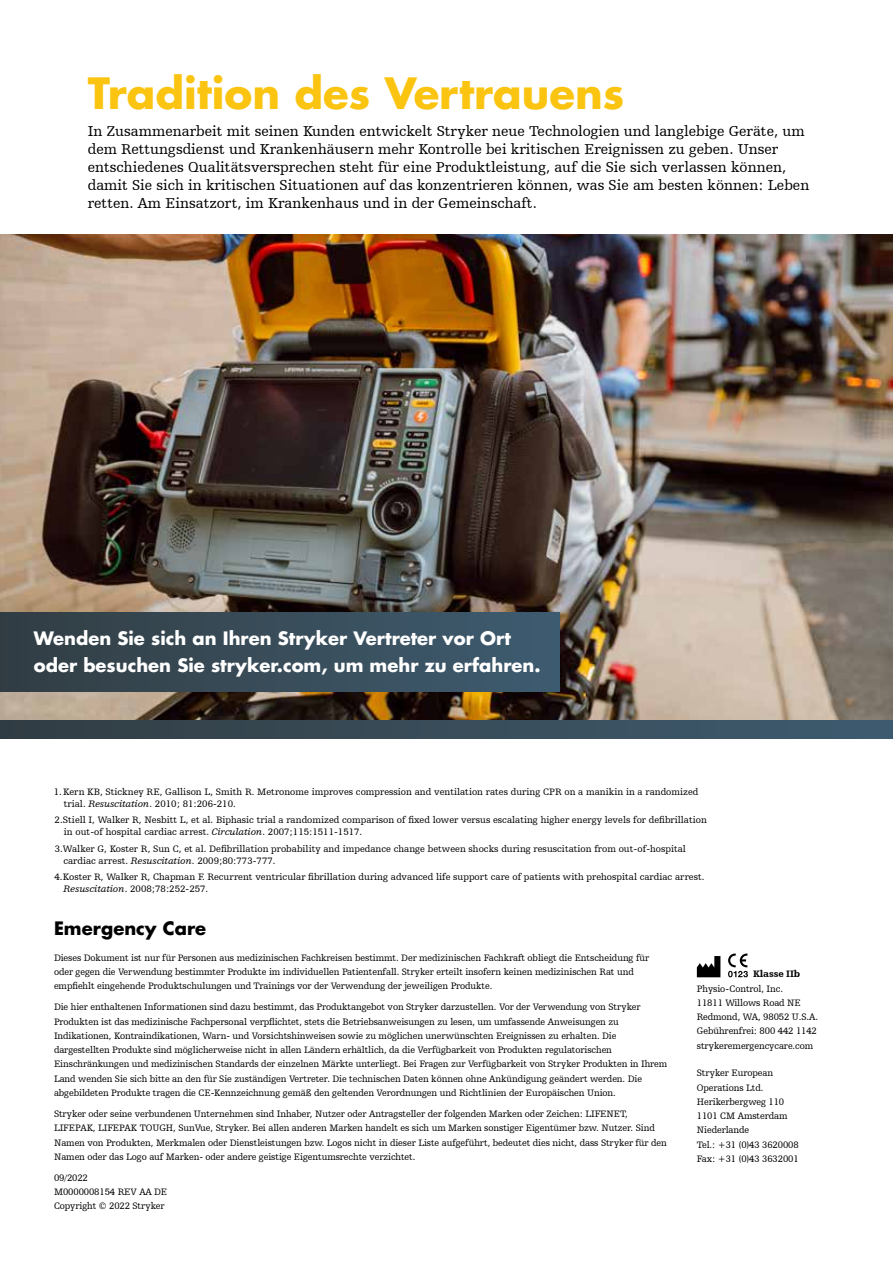
<style>
.page{position:relative;width:893px;height:1263px;background:#fff}
.page>*{position:absolute;margin:0;border:0;box-sizing:border-box;transform-origin:0 0}
.t1{font:700 42px "Futura For Stryker";color:#fac411}
.t2{font:700 18px/27px "Futura For Stryker";color:#fff}
.t3{font:700 18px "Futura For Stryker";color:#000}
.t4{font:15px/18px "Humanist Slabserif 712 BT";color:#000}
.t5{font:9.75px/14.2px "Humanist Slabserif 712 BT";letter-spacing:-.01em;color:#000}
.t6{font:900 9.75px "Humanist Slabserif 712 BT";letter-spacing:-.01em;color:#000}
.s1{font-style:italic}
</style>
<div class="page">
<img style="left:0;top:234px;width:893px;height:486px">
<div style="left:0;top:720px;width:893px;height:18px;background:linear-gradient(to right,#323d43,#3e5b6f)"></div>
<div style="left:0;top:612px;width:560px;height:79px;background:linear-gradient(to right,#323d43,#3e5c70)"></div>
<svg style="left:697px;top:956px;width:23px;height:21px"></svg>
<svg style="left:728px;top:953px;width:20px;height:24px"></svg>
<h1 class="t1" style="left:88px;top:66px;width:538px">Tradition des Vertrauens</h1>
<p class="t4" style="left:88px;top:122px;width:723px">In Zusammenarbeit mit seinen Kunden entwickelt Stryker neue Technologien und langlebige Geräte, um dem Rettungsdienst und Krankenhäusern mehr Kontrolle bei kritischen Ereignissen zu geben. Unser entschiedenes Qualitätsversprechen steht für eine Produktleistung, auf die Sie sich verlassen können, damit Sie sich in kritischen Situationen auf das konzentrieren können, was Sie am besten können: Leben retten. Am Einsatzort, im Krankenhaus und in der Gemeinschaft.</p>
<h2 class="t2" style="left:34px;top:625px;width:508px">Wenden Sie sich an Ihren Stryker Vertreter vor Ort oder besuchen Sie stryker.com, um mehr zu erfahren.</h2>
<p class="t5" style="left:64px;top:785px;width:636px;line-height:12px;text-indent:-10px">1.Kern KB, Stickney RE, Gallison L, Smith R. Metronome improves compression and ventilation rates during CPR on a manikin in a randomized trial. <span class="s1">Resuscitation</span>. 2010; 81:206-210.</p>
<p class="t5" style="left:64px;top:814px;width:644px;line-height:12px;text-indent:-9px">2.Stiell I, Walker R, Nesbitt L, et al. Biphasic trial a randomized comparison of fixed lower versus escalating higher energy levels for defibrillation in out-of hospital cardiac arrest. <span class="s1">Circulation</span>. 2007;115:1511-1517.</p>
<p class="t5" style="left:63px;top:842px;width:624px;line-height:12px;text-indent:-9px">3.Walker G, Koster R, Sun C, et al. Defibrillation probability and impedance change between shocks during resuscitation from out-of-hospital cardiac arrest. <span class="s1">Resuscitation</span>. 2009;80:773-777.</p>
<p class="t5" style="left:64px;top:871px;width:642px;line-height:12px;text-indent:-9px">4.Koster R, Walker R, Chapman F. Recurrent ventricular fibrillation during advanced life support care of patients with prehospital cardiac arrest.<br><span class="s1">Resuscitation</span>. 2008;78:252-257.</p>
<h2 class="t3" style="left:54px;top:916px;width:154px">Emergency Care</h2>
<p class="t5" style="left:54px;top:950px;width:597px">Dieses Dokument ist nur für Personen aus medizinischen Fachkreisen bestimmt. Der medizinischen Fachkraft obliegt die Entscheidung für oder gegen die Verwendung bestimmter Produkte im individuellen Patientenfall. Stryker erteilt insofern keinen medizinischen Rat und empfiehlt eingehende Produktschulungen und Trainings vor der Verwendung der jeweiligen Produkte.</p>
<p class="t5" style="left:54px;top:1000px;width:615px">Die hier enthaltenen Informationen sind dazu bestimmt, das Produktangebot von Stryker darzustellen. Vor der Verwendung von Stryker Produkten ist das medizinische Fachpersonal verpflichtet, stets die Betriebsanweisungen zu lesen, um umfassende Anweisungen zu Indikationen, Kontraindikationen, Warn- und Vorsichtshinweisen sowie zu möglichen unerwünschten Ereignissen zu erhalten. Die dargestellten Produkte sind möglicherweise nicht in allen Ländern erhältlich, da die Verfügbarkeit von Produkten regulatorischen Einschränkungen und medizinischen Standards der einzelnen Märkte unterliegt. Bei Fragen zur Verfügbarkeit von Stryker Produkten in Ihrem Land wenden Sie sich bitte an den für Sie zuständigen Vertreter. Die technischen Daten können ohne Ankündigung geändert werden. Die abgebildeten Produkte tragen die CE-Kennzeichnung gemäß den geltenden Verordnungen und Richtlinien der Europäischen Union.</p>
<p class="t5" style="left:54px;top:1106px;width:614px">Stryker oder seine verbundenen Unternehmen sind Inhaber, Nutzer oder Antragsteller der folgenden Marken oder Zeichen: LIFENET, LIFEPAK, LIFEPAK TOUGH, SunVue, Stryker. Bei allen anderen Marken handelt es sich um Marken sonstiger Eigentümer bzw. Nutzer. Sind Namen von Produkten, Merkmalen oder Dienstleistungen bzw. Logos nicht in dieser Liste aufgeführt, bedeutet dies nicht, dass Stryker für den Namen oder das Logo auf Marken- oder andere geistige Eigentumsrechte verzichtet.</p>
<p class="t5" style="left:54px;top:1170px;width:115px">09/2022<br>M0000008154 REV AA DE<br>Copyright © 2022 Stryker</p>
<p class="t6" style="left:753px;top:968px;width:49px">Klasse IIb</p>
<p class="t5" style="left:697px;top:981px;width:123px">Physio-Control, Inc.<br>11811 Willows Road NE<br>Redmond, WA, 98052 U.S.A.<br>Gebührenfrei: 800 442 1142 strykeremergencycare.com</p>
<p class="t5" style="left:697px;top:1066px;width:103px">Stryker European<br>Operations Ltd.<br>Herikerbergweg 110<br>1101 CM Amsterdam<br>Niederlande<br>Tel.: +31 (0)43 3620008<br>Fax: +31 (0)43 3632001</p>
</div>
